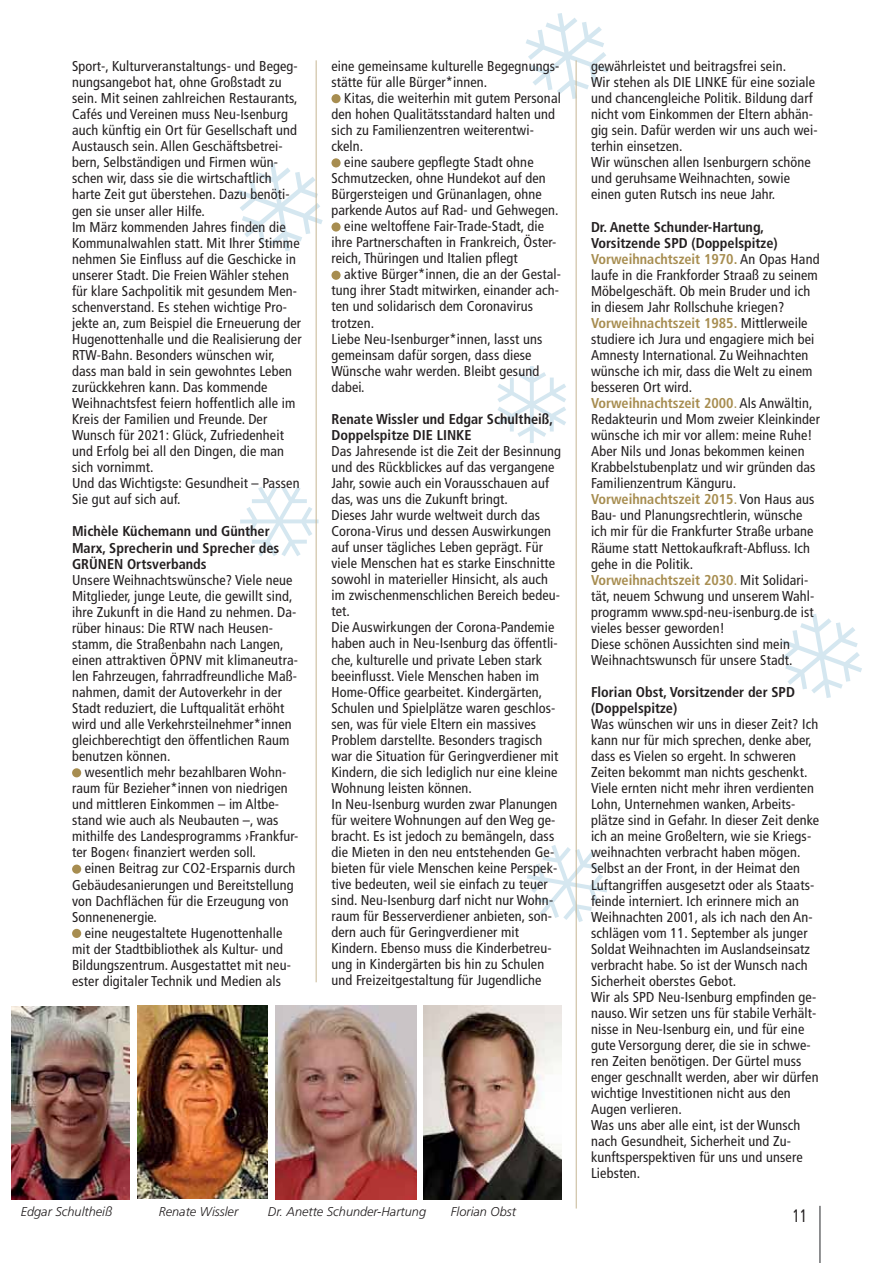
<style>
.page{position:relative;width:893px;height:1263px;background:#fff}
.page>*{position:absolute;margin:0;border:0;box-sizing:border-box;transform-origin:0 0}
.t1{font:condensed 18px "Frutiger LT Pro";color:#231f20;scale:.81 1}
.t2{font:condensed 14.25px/16px "Frutiger LT Pro";letter-spacing:.01em;color:#231f20}
.t3{font:700 condensed 14.25px/16px "Frutiger LT Pro";color:#231f20}
.t4{font:italic 300 12.75px "Frutiger LT Pro";color:#231f20}
.s1{font-weight:700}
.s2{font-weight:700;color:#a78d50}
.s3{color:#a78d50}
</style>
<div class="page">
<svg style="left:497px;top:366px;width:69px;height:77px"></svg>
<svg style="left:240px;top:486px;width:79px;height:70px"></svg>
<svg style="left:526px;top:13px;width:83px;height:86px"></svg>
<svg style="left:781px;top:614px;width:81px;height:84px"></svg>
<svg style="left:237px;top:163px;width:86px;height:88px"></svg>
<svg style="left:527px;top:845px;width:80px;height:77px"></svg>
<div style="left:72px;top:768px;width:9px;height:9px;background:#a78d50;border-radius:50%"></div>
<div style="left:72px;top:864px;width:9px;height:10px;background:#a78d50;border-radius:50%"></div>
<div style="left:72px;top:929px;width:9px;height:9px;background:#a78d50;border-radius:50%"></div>
<div style="left:331px;top:94px;width:10px;height:9px;background:#a78d50;border-radius:50%"></div>
<div style="left:331px;top:158px;width:10px;height:9px;background:#a78d50;border-radius:50%"></div>
<svg style="left:331px;top:222px;width:10px;height:10px"></svg>
<div style="left:331px;top:271px;width:10px;height:9px;background:#a78d50;border-radius:50%"></div>
<hr style="left:819px;top:1206px;width:2px;height:57px;background:#6d6e70">
<hr style="left:316px;top:60px;width:1px;height:922px;background:#c6b694">
<hr style="left:576px;top:60px;width:1px;height:1148px;background:#c6b694">
<img style="left:11px;top:1007px;width:119px;height:192px">
<img style="left:138px;top:1006px;width:129px;height:193px">
<img style="left:275px;top:1006px;width:141px;height:193px">
<img style="left:424px;top:1006px;width:137px;height:193px">
<p class="t2" style="left:72px;top:59px;width:231px">Sport-, Kulturveranstaltungs- und Begeg&shy;nungsangebot hat, ohne Großstadt zu sein. Mit seinen zahlreichen Restaurants, Cafés und Vereinen muss Neu-Isenburg auch künftig ein Ort für Gesellschaft und Austausch sein. Allen Geschäftsbetrei&shy;bern, Selbständigen und Firmen wün&shy;schen wir, dass sie die wirtschaftlich harte Zeit gut überstehen. Dazu benöti&shy;gen sie unser aller Hilfe.<br>Im März kommenden Jahres finden die Kommunalwahlen statt. Mit Ihrer Stimme nehmen Sie Einfluss auf die Geschicke in unserer Stadt. Die Freien Wähler stehen für klare Sachpolitik mit gesundem Men&shy;schenverstand. Es stehen wichtige Pro&shy;jekte an, zum Beispiel die Erneuerung der Hugenottenhalle und die Realisierung der RTW-Bahn. Besonders wünschen wir, dass man bald in sein gewohntes Leben zurückkehren kann. Das kommende Weihnachtsfest feiern hoffentlich alle im Kreis der Familien und Freunde. Der Wunsch für 2021: Glück, Zufriedenheit und Erfolg bei all den Dingen, die man sich vornimmt.<br>Und das Wichtigste: Gesundheit – Passen Sie gut auf sich auf.</p>
<p class="t3" style="left:72px;top:524px;width:209px">Michèle Küchemann und Günther<br>Marx, Sprecherin und Sprecher des<br>GRÜNEN Ortsverbands</p>
<p class="t2" style="left:72px;top:572px;width:227px">Unsere Weihnachtswünsche? Viele neue Mitglieder, junge Leute, die gewillt sind, ihre Zukunft in die Hand zu nehmen. Da&shy;rüber hinaus: Die RTW nach Heusen&shy;stamm, die Straßenbahn nach Langen, einen attraktiven ÖPNV mit klimaneutra&shy;len Fahrzeugen, fahrradfreundliche Maß&shy;nahmen, damit der Autoverkehr in der Stadt reduziert, die Luftqualität erhöht wird und alle Verkehrsteilnehmer*innen gleichberechtigt den öffentlichen Raum benutzen können.</p>
<p class="t2" style="left:72px;top:765px;width:228px;text-indent:13px">wesentlich mehr bezahlbaren Wohn&shy;raum für Bezieher*innen von niedrigen und mittleren Einkommen – im Altbe&shy;stand wie auch als Neubauten –, was mithilfe des Landesprogramms ›Frankfur&shy;ter Bogen‹ finanziert werden soll.</p>
<p class="t2" style="left:72px;top:861px;width:225px;text-indent:13px">einen Beitrag zur CO2-Ersparnis durch Gebäudesanierungen und Bereitstellung von Dachflächen für die Erzeugung von Sonnenenergie.</p>
<p class="t2" style="left:72px;top:925px;width:220px;text-indent:13px">eine neugestaltete Hugenottenhalle mit der Stadtbibliothek als Kultur- und Bildungszentrum. Ausgestattet mit neu&shy;ester digitaler Technik und Medien als</p>
<p class="t2" style="left:331px;top:59px;width:229px">eine gemeinsame kulturelle Begegnungs&shy;stätte für alle Bürger*innen.</p>
<p class="t2" style="left:344px;top:91px;width:218px">Kitas, die weiterhin mit gutem Personal</p>
<p class="t2" style="left:331px;top:107px;width:225px">den hohen Qualitätsstandard halten und</p>
<p class="t2" style="left:331px;top:123px;width:204px">sich zu Familienzentren weiterentwi-</p>
<p class="t2" style="left:331px;top:139px;width:33px">ckeln.</p>
<p class="t2" style="left:344px;top:155px;width:191px">eine saubere gepflegte Stadt ohne</p>
<p class="t2" style="left:331px;top:171px;width:216px">Schmutzecken, ohne Hundekot auf den</p>
<p class="t2" style="left:331px;top:187px;width:212px">Bürgersteigen und Grünanlagen, ohne</p>
<p class="t2" style="left:331px;top:203px;width:229px">parkende Autos auf Rad- und Gehwegen.</p>
<p class="t2" style="left:344px;top:219px;width:201px">eine weltoffene Fair-Trade-Stadt, die</p>
<p class="t2" style="left:331px;top:235px;width:227px">ihre Partnerschaften in Frankreich, Öster-</p>
<p class="t2" style="left:331px;top:251px;width:188px">reich, Thüringen und Italien pflegt</p>
<p class="t2" style="left:344px;top:267px;width:218px">aktive Bürger*innen, die an der Gestal-</p>
<p class="t2" style="left:331px;top:283px;width:229px">tung ihrer Stadt mitwirken, einander ach-</p>
<p class="t2" style="left:331px;top:299px;width:203px">ten und solidarisch dem Coronavirus</p>
<p class="t2" style="left:331px;top:315px;width:44px">trotzen.</p>
<p class="t2" style="left:331px;top:331px;width:212px">Liebe Neu-Isenburger*innen, lasst uns</p>
<p class="t2" style="left:331px;top:347px;width:202px">gemeinsam dafür sorgen, dass diese</p>
<p class="t2" style="left:331px;top:363px;width:209px">Wünsche wahr werden. Bleibt gesund</p>
<p class="t2" style="left:331px;top:379px;width:35px">dabei.</p>
<p class="t3" style="left:331px;top:412px;width:223px">Renate Wissler und Edgar Schultheiß,<br>Doppelspitze DIE LINKE</p>
<p class="t2" style="left:331px;top:444px;width:231px">Das Jahresende ist die Zeit der Besinnung und des Rückblickes auf das vergangene Jahr, sowie auch ein Vorausschauen auf das, was uns die Zukunft bringt.<br>Dieses Jahr wurde weltweit durch das Corona-Virus und dessen Auswirkungen auf unser tägliches Leben geprägt. Für viele Menschen hat es starke Einschnitte sowohl in materieller Hinsicht, als auch im zwischenmenschlichen Bereich bedeu&shy;tet.<br>Die Auswirkungen der Corona-Pandemie haben auch in Neu-Isenburg das öffentli&shy;che, kulturelle und private Leben stark beeinflusst. Viele Menschen haben im Home-Office gearbeitet. Kindergärten, Schulen und Spielplätze waren geschlos&shy;sen, was für viele Eltern ein massives Problem darstellte. Besonders tragisch war die Situation für Geringverdiener mit Kindern, die sich lediglich nur eine kleine Wohnung leisten können.<br>In Neu-Isenburg wurden zwar Planungen für weitere Wohnungen auf den Weg ge&shy;bracht. Es ist jedoch zu bemängeln, dass die Mieten in den neu entstehenden Ge&shy;bieten für viele Menschen keine Perspek&shy;tive bedeuten, weil sie einfach zu teuer sind. Neu-Isenburg darf nicht nur Wohn&shy;raum für Besserverdiener anbieten, son&shy;dern auch für Geringverdiener mit Kindern. Ebenso muss die Kinderbetreu&shy;ung in Kindergärten bis hin zu Schulen und Freizeitgestaltung für Jugendliche</p>
<p class="t4" style="left:21px;top:1205px;width:93px">Edgar Schultheiß</p>
<p class="t4" style="left:159px;top:1205px;width:81px">Renate Wissler</p>
<p class="t4" style="left:268px;top:1205px;width:160px">Dr. Anette Schunder-Hartung</p>
<p class="t4" style="left:451px;top:1205px;width:67px">Florian Obst</p>
<p class="t2" style="left:591px;top:59px;width:228px">gewährleistet und beitragsfrei sein.<br>Wir stehen als DIE LINKE für eine soziale und chancengleiche Politik. Bildung darf nicht vom Einkommen der Eltern abhän&shy;gig sein. Dafür werden wir uns auch wei&shy;terhin einsetzen.<br>Wir wünschen allen Isenburgern schöne und geruhsame Weihnachten, sowie einen guten Rutsch ins neue Jahr.</p>
<p class="t2" style="left:591px;top:219px;width:230px"><span class="s1">Dr. Anette Schunder-Hartung, Vorsitzende SPD (Doppelspitze)<br></span><span class="s2">Vorweihnachtszeit 1970.</span> An Opas Hand laufe in die Frankforder Straaß zu seinem Möbelgeschäft. Ob mein Bruder und ich in diesem Jahr Rollschuhe kriegen?<br><span class="s2">Vorweihnachtszeit 1985.</span> Mittlerweile studiere ich Jura und engagiere mich bei Amnesty International. Zu Weihnachten wünsche ich mir, dass die Welt zu einem besseren Ort wird.<br><span class="s2">Vorweihnachtszeit 2000</span><span class="s3">.</span> Als Anwältin, Redakteurin und Mom zweier Kleinkinder wünsche ich mir vor allem: meine Ruhe!<br>Aber Nils und Jonas bekommen keinen Krabbelstubenplatz und wir gründen das Familienzentrum Känguru.<br><span class="s2">Vorweihnachtszeit 2015</span><span class="s3">.</span> Von Haus aus Bau- und Planungsrechtlerin, wünsche ich mir für die Frankfurter Straße urbane Räume statt Nettokaufkraft-Abfluss. Ich gehe in die Politik.<br><span class="s2">Vorweihnachtszeit 2030</span><span class="s3">.</span> Mit Solidari&shy;tät, neuem Schwung und unserem Wahl&shy;programm www.spd-neu-isenburg.de ist vieles besser geworden!<br>Diese schönen Aussichten sind mein Weihnachtswunsch für unsere Stadt.</p>
<p class="t3" style="left:591px;top:685px;width:205px">Florian Obst, Vorsitzender der SPD (Doppelspitze)</p>
<p class="t2" style="left:591px;top:717px;width:230px">Was wünschen wir uns in dieser Zeit? Ich kann nur für mich sprechen, denke aber, dass es Vielen so ergeht. In schweren Zeiten bekommt man nichts geschenkt.<br>Viele ernten nicht mehr i hren verdienten Lohn, Unternehmen wanken, Arbeits&shy;plätze sind in Gefahr. In dieser Zeit denke ich an meine Großeltern, wie sie Kriegs&shy;weihnachten verbracht haben mögen.<br>Selbst an der Front, in der Heimat den Luftangriffen ausgesetzt oder als Staats&shy;feinde interniert. Ich erinnere mich an Weihnachten 2001, als ich nach den An&shy;schlägen vom 11. September als junger Soldat Weihnachten im Auslandseinsatz verbracht habe. So ist der Wunsch nach Sicherheit oberstes Gebot.<br>Wir als SPD Neu-Isenburg empfinden ge&shy;nauso. Wir setzen uns für stabile Verhält&shy;nisse in Neu-Isenburg ein, und für eine gute Versorgung derer, die sie in schwe&shy;ren Zeiten benötigen. Der Gürtel muss enger geschnallt werden, aber wir dürfen wichtige Investitionen nicht aus den Augen verlieren.<br>Was uns aber alle eint, ist der Wunsch nach Gesundheit, Sicherheit und Zu&shy;kunftsperspektiven für uns und unsere Liebsten.</p>
<p class="t1" style="left:793px;top:1207px;width:19px">11</p>
</div>
